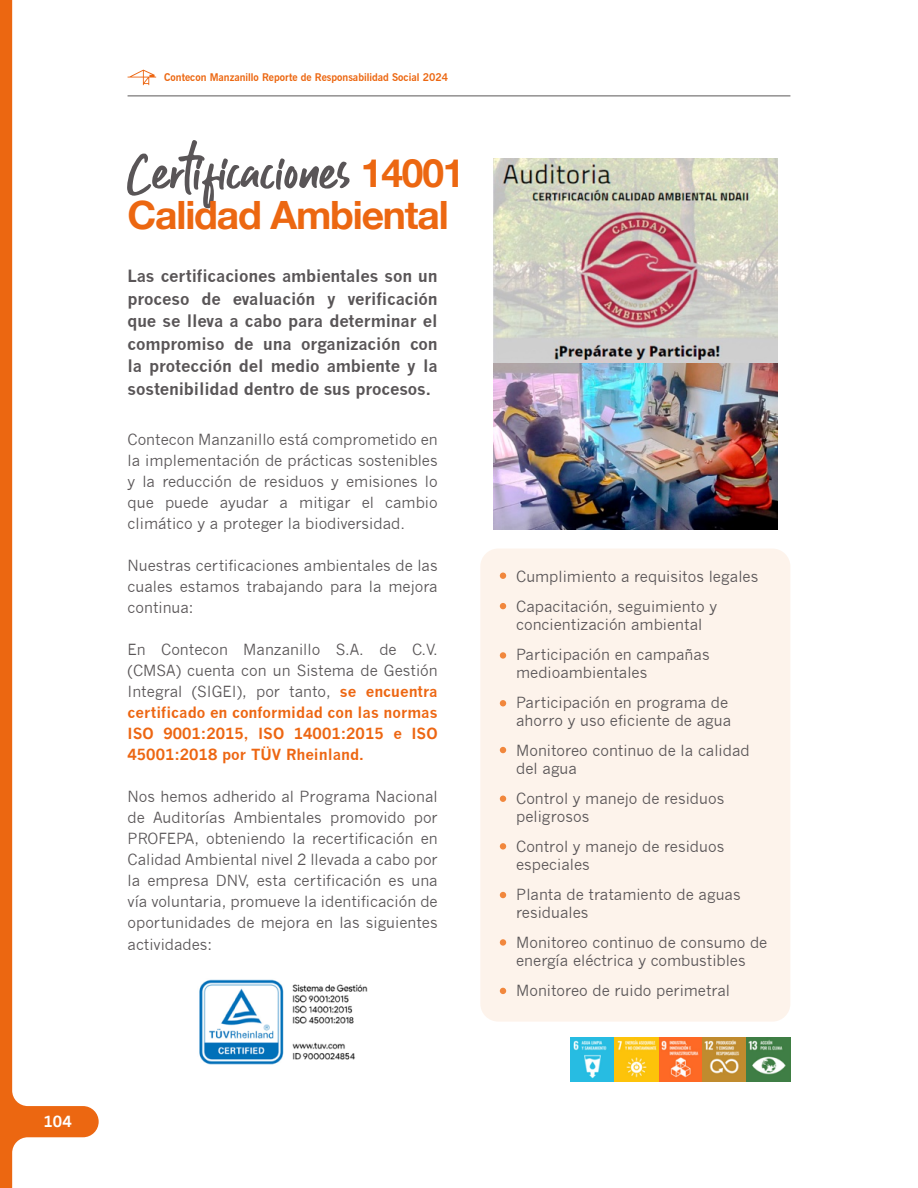
<style>
.page{position:relative;width:918px;height:1188px;background:#fff}
.page>*{position:absolute;margin:0;border:0;box-sizing:border-box;transform-origin:0 0}
.t1{font:51px "Guthen Bloots Personal Use";letter-spacing:.02em;color:#595557}
.t2{font:700 39px "Helvetica Neue";letter-spacing:-.03em;color:#ec6711}
.t3{font:700 16.5px/22.5px "News Gothic";letter-spacing:-.01em;color:#595557;text-align:justify}
.t4{font:15px/21px "News Gothic";color:#595557}
.t5{font:700 15px/21px "News Gothic";color:#ed6612;text-align:justify}
.t6{font:700 15px "News Gothic";color:#fff}
.t7{font:700 10.5px "News Gothic BT";color:#ec6711}
.s1{font-family:"Helvetica Neue";font-weight:700;font-size:39px;color:#ec6711}
.s2{font-weight:400;color:#595557}
</style>
<div class="page">
<svg style="left:0;top:0;width:99px;height:1188px"></svg>
<hr style="left:128px;top:96px;width:662px;height:1px;background:#5a5758">
<svg style="left:128px;top:70px;width:28px;height:15px"></svg>
<div style="left:480px;top:548px;width:310px;height:474px;background:#fdf3eb;border-radius:18px"></div>
<img style="left:199px;top:979px;width:168px;height:86px">
<svg style="left:500px;top:573px;width:6px;height:6px"></svg>
<svg style="left:500px;top:700px;width:6px;height:6px"></svg>
<div style="left:500px;top:652px;width:6px;height:7px;background:#f1873d;border-radius:50%"></div>
<svg style="left:500px;top:747px;width:6px;height:6px"></svg>
<svg style="left:500px;top:892px;width:6px;height:6px"></svg>
<svg style="left:500px;top:988px;width:6px;height:6px"></svg>
<div style="left:500px;top:939px;width:6px;height:7px;background:#f1873d;border-radius:50%"></div>
<div style="left:500px;top:843px;width:6px;height:7px;background:#f1873d;border-radius:50%"></div>
<svg style="left:500px;top:796px;width:6px;height:6px"></svg>
<svg style="left:500px;top:603px;width:6px;height:6px"></svg>
<img style="left:493px;top:159px;width:284px;height:370px">
<img style="left:570px;top:1038px;width:220px;height:44px">
<p class="t7" style="left:164px;top:71px;width:285px">Contecon Manzanillo Reporte de Responsabilidad Social 2024</p>
<h1 class="t1" style="left:128px;top:139px;width:339px">Certificaciones <span class="s1">14001</span></h1>
<h2 class="t2" style="left:128px;top:191px;width:323px">Calidad Ambiental</h2>
<p class="t3" style="left:128px;top:265px;width:312px">Las certificaciones ambientales son un proceso de evaluación y verificación que se lleva a cabo para determinar el compromiso de una organización con la protección del medio ambiente y la sostenibilidad dentro de sus procesos.</p>
<p class="t4" style="left:128px;top:429px;width:312px;text-align:justify">Contecon Manzanillo está comprometido en la implementación de prácticas sostenibles y la reducción de residuos y emisiones lo que puede ayudar a mitigar el cambio climático y a proteger la biodiversidad.</p>
<p class="t4" style="left:128px;top:555px;width:312px;text-align:justify">Nuestras certificaciones ambientales de las cuales estamos trabajando para la mejora continua:</p>
<p class="t5" style="left:128px;top:639px;width:312px"><span class="s2">En Contecon Manzanillo S.A. de C.V. (CMSA) cuenta con un Sistema de Gestión Integral (SIGEI), por tanto,</span> se encuentra certificado en conformidad con las normas ISO 9001:2015, ISO 14001:2015 e ISO 45001:2018 por TÜV Rheinland.</p>
<p class="t4" style="left:128px;top:786px;width:312px;text-align:justify">Nos hemos adherido al Programa Nacional de Auditorías Ambientales promovido por PROFEPA, obteniendo la recertificación en Calidad Ambiental nivel 2 llevada a cabo por la empresa DNV, esta certificación es una vía voluntaria, promueve la identificación de oportunidades de mejora en las siguientes</p>
<p class="t4" style="left:128px;top:934px;width:86px">actividades:</p>
<p class="t6" style="left:44px;top:1112px;width:30px">104</p>
<p class="t4" style="left:516px;top:561px;width:244px;line-height:30px">Cumplimiento a requisitos legales<br>Capacitación, seguimiento y</p>
<p class="t4" style="left:516px;top:609px;width:195px;line-height:30px">concientización ambiental<br>Participación en campañas</p>
<p class="t4" style="left:516px;top:657px;width:214px;line-height:30px">medioambientales<br>Participación en programa de</p>
<p class="t4" style="left:516px;top:705px;width:235px;line-height:30px">ahorro y uso eficiente de agua<br>Monitoreo continuo de la calidad</p>
<p class="t4" style="left:516px;top:753px;width:210px;line-height:30px">del agua<br>Control y manejo de residuos</p>
<p class="t4" style="left:516px;top:801px;width:210px;line-height:30px">peligrosos<br>Control y manejo de residuos</p>
<p class="t4" style="left:516px;top:849px;width:226px;line-height:30px">especiales<br>Planta de tratamiento de aguas</p>
<p class="t4" style="left:516px;top:897px;width:253px;line-height:30px">residuales<br>Monitoreo continuo de consumo de</p>
<p class="t4" style="left:516px;top:945px;width:231px;line-height:30px">energía eléctrica y combustibles<br>Monitoreo de ruido perimetral</p>
</div>
